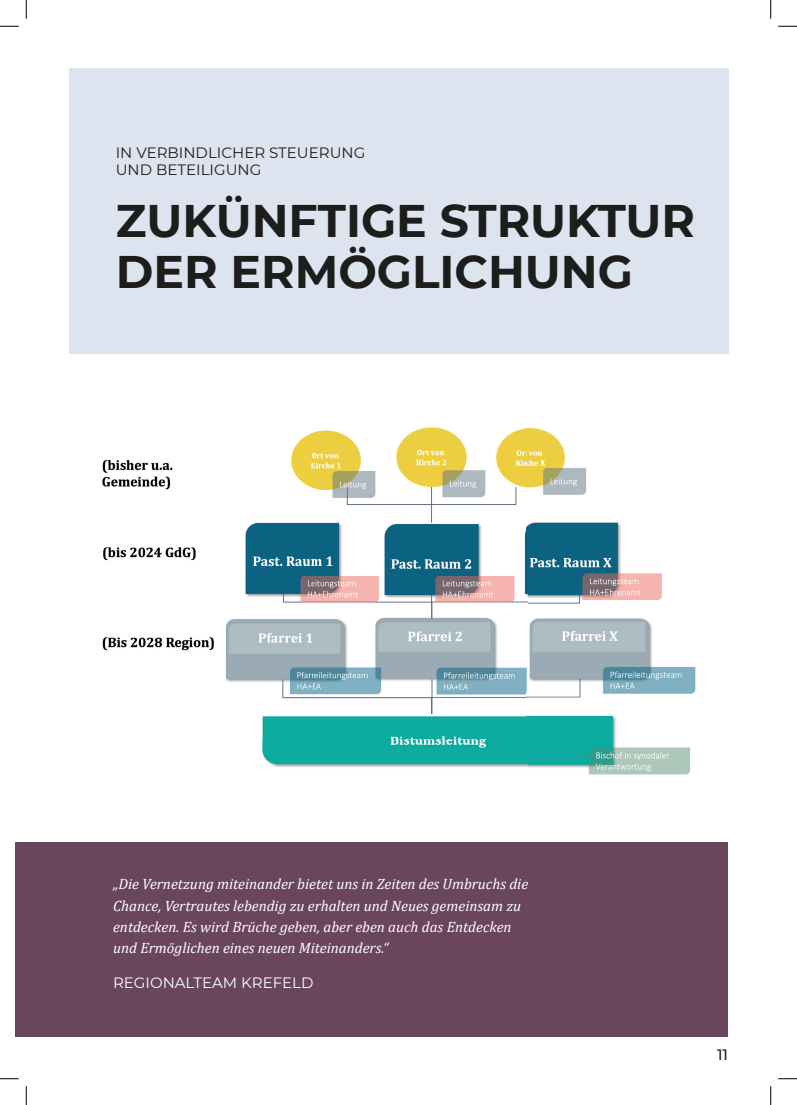
<style>
.page{position:relative;width:797px;height:1105px;background:#fff}
.page>*{position:absolute;margin:0;border:0;box-sizing:border-box;transform-origin:0 0}
.t1{font:700 45.62px/51.2px "Montserrat";color:#1d1d1b}
.t2{font:italic 15px/21.2px "Cambria";color:#fff}
.t3{font:15px/17.5px "Montserrat";color:#1d1d1b}
.t4{font:15px "Montserrat";color:#fff}
.t5{font:500 15px "Montserrat";color:#1d1d1b}
</style>
<div class="page">
<div style="left:16px;top:842px;width:712px;height:194px;background:#6a455e"></div>
<img style="left:102px;top:427px;width:594px;height:348px">
<div style="left:69px;top:69px;width:659px;height:285px;background:#dde4ef"></div>
<svg style="left:0;top:25px;width:19px;height:2px"></svg>
<svg style="left:778px;top:25px;width:19px;height:2px"></svg>
<svg style="left:0;top:1078px;width:19px;height:1px"></svg>
<svg style="left:778px;top:1078px;width:19px;height:1px"></svg>
<svg style="left:25px;top:0;width:2px;height:19px"></svg>
<svg style="left:25px;top:1086px;width:2px;height:19px"></svg>
<svg style="left:770px;top:0;width:1px;height:19px"></svg>
<svg style="left:770px;top:1086px;width:1px;height:19px"></svg>
<p class="t3" style="left:116px;top:143px;width:251px">IN VERBINDLICHER STEUERUNG<br>UND BETEILIGUNG</p>
<h1 class="t1" style="left:116px;top:193px;width:580px">ZUKÜNFTIGE STRUKTUR<br>DER ERMÖGLICHUNG</h1>
<p class="t2" style="left:113px;top:873px;width:416px">„Die Vernetzung miteinander bietet uns in Zeiten des Umbruchs die Chance, Vertrautes lebendig zu erhalten und Neues gemeinsam zu entdecken. Es wird Brüche geben, aber eben auch das Entdecken und Ermöglichen eines neuen Miteinanders.“</p>
<p class="t4" style="left:113px;top:973px;width:202px">REGIONALTEAM KREFELD</p>
<p class="t5" style="left:717px;top:1044px;width:13px">11</p>
</div>
